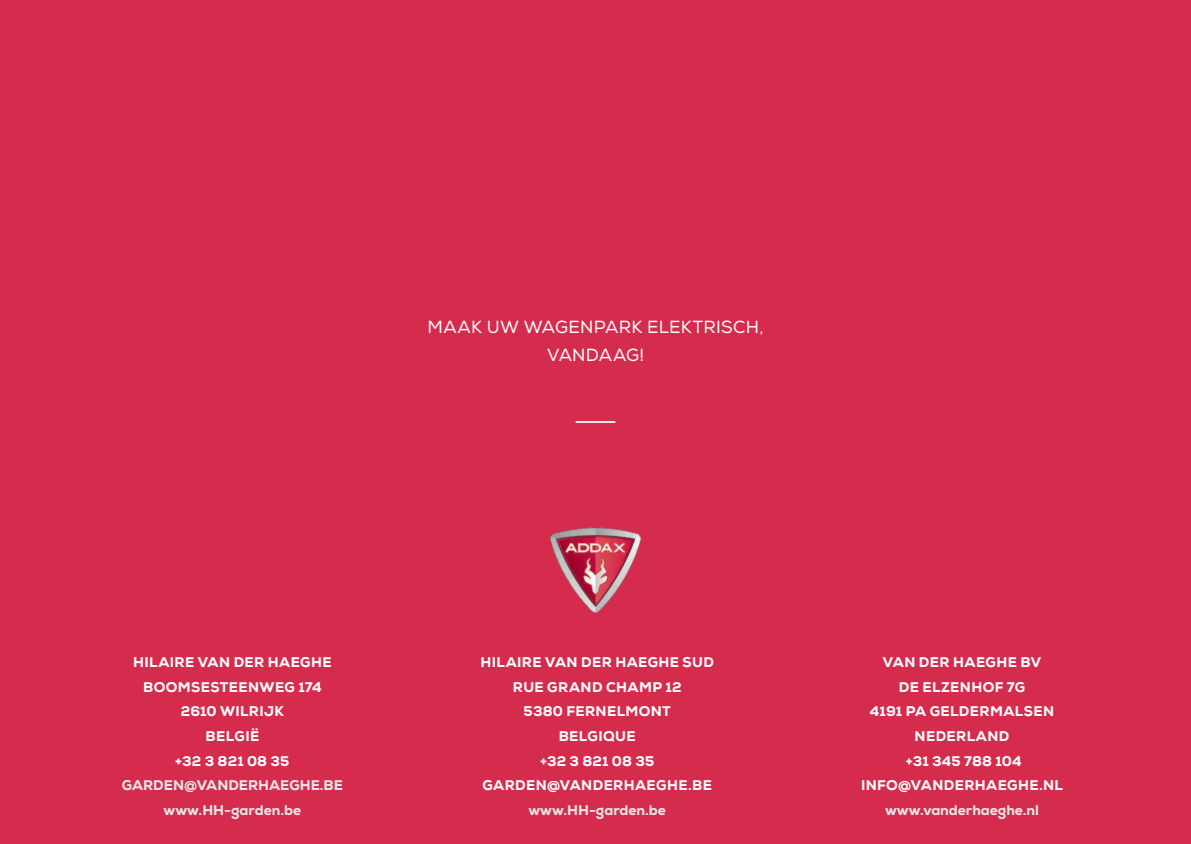
<style>
.page{position:relative;width:1191px;height:844px;background:#fff}
.page>*{position:absolute;margin:0;border:0;box-sizing:border-box;transform-origin:0 0}
.t1{font:17.5px/28px "Nexa";letter-spacing:.015em;color:#fff;text-align:center}
.t2{font:800 14px/24.5px "Nexa";letter-spacing:.025em;color:#fff;text-align:center}
.t3{font:800 14px/24.5px "Nexa";color:#e7e8e9;text-align:center}
</style>
<div class="page">
<div style="left:0;top:0;width:1191px;height:843px;background:#d52b4d"></div>
<img style="left:549px;top:527px;width:93px;height:86px">
<hr style="left:575px;top:421px;width:40px;height:2px;background:#fff">
<p class="t1" style="left:427px;top:312px;width:337px">MAAK UW WAGENPARK ELEKTRISCH,<br>VANDAAG!</p>
<p class="t2" style="left:133px;top:650px;width:200px">HILAIRE VAN DER HAEGHE<br>BOOMSESTEENWEG 174<br>2610 WILRIJK<br>BELGIË<br>+32 3 821 08 35</p>
<p class="t3" style="left:122px;top:773px;width:223px">GARDEN@VANDERHAEGHE.BE www.HH-garden.be</p>
<p class="t2" style="left:480px;top:650px;width:235px">HILAIRE VAN DER HAEGHE SUD<br>RUE GRAND CHAMP 12<br>5380 FERNELMONT<br>BELGIQUE<br>+32 3 821 08 35<br>GARDEN@VANDERHAEGHE.BE</p>
<p class="t3" style="left:528px;top:797px;width:139px">www.HH-garden.be</p>
<p class="t2" style="left:861px;top:650px;width:203px">VAN DER HAEGHE BV<br>DE ELZENHOF 7G<br>4191 PA GELDERMALSEN<br>NEDERLAND<br>+31 345 788 104<br>INFO@VANDERHAEGHE.NL</p>
<p class="t3" style="left:885px;top:798px;width:155px">www.vanderhaeghe.nl</p>
</div>
